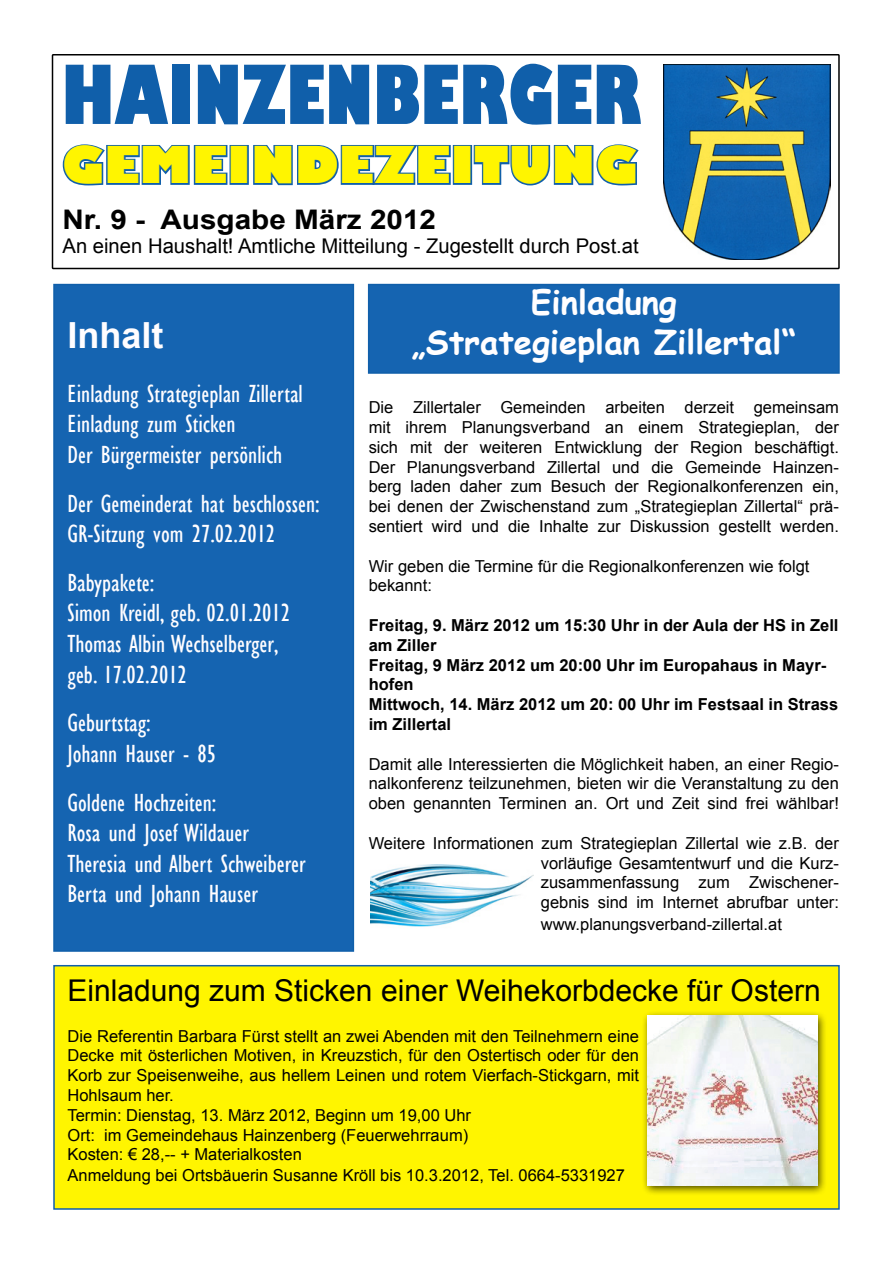
<style>
.page{position:relative;width:893px;height:1263px;background:#fff}
.page>*{position:absolute;margin:0;border:0;box-sizing:border-box;transform-origin:0 0}
.t1{font:800 condensed 79.5px "Gill Sans";color:#105faa}
.t2{font:800 49.5px "Gill Sans";color:#fff500}
.t3{font:700 36px "Arial";color:#fffdff}
.t4{font:700 33px/39.6px "Comic Sans MS";color:#fffeff;text-align:center}
.t5{font:30px "Arial";color:#000}
.t6{font:700 27px "Arial";color:#000;scale:1.1 1}
.t7{font:condensed 25.5px/30.6px "Gill Sans";color:#fffdff}
.t8{font:20.25px "Arial";color:#000}
.t9{font:16.5px/19.8px "Arial";color:#000;text-align:justify}
.t10{font:700 16.5px/19.8px "Arial";color:#000}
</style>
<div class="page">
<div style="left:54px;top:966px;width:785px;height:243px;background:#fff500"></div>
<div style="left:53px;top:965px;width:787px;height:245px;border:2px solid #105faa"></div>
<svg style="left:62px;top:144px;width:166px;height:42px"></svg>
<div style="left:230px;top:145px;width:19px;height:40px;border:3px solid #105faa"></div>
<svg style="left:253px;top:145px;width:198px;height:41px"></svg>
<div style="left:453px;top:145px;width:19px;height:40px;border:3px solid #105faa"></div>
<svg style="left:472px;top:144px;width:167px;height:42px"></svg>
<div style="left:52px;top:54px;width:788px;height:215px;border:2px solid #000"></div>
<img style="left:664px;top:64px;width:166px;height:195px">
<div style="left:54px;top:285px;width:299px;height:666px;background:#1564b1"></div>
<div style="left:53px;top:284px;width:301px;height:668px;border:2px solid #105faa"></div>
<div style="left:369px;top:285px;width:470px;height:88px;background:#1564b1"></div>
<div style="left:368px;top:284px;width:472px;height:90px;border:2px solid #105faa"></div>
<div style="left:641px;top:1010px;width:187px;height:186px;background:#000;opacity:.75"></div>
<img style="left:648px;top:1016px;width:169px;height:170px">
<img style="left:371px;top:864px;width:162px;height:63px">
<h1 class="t1" style="left:62px;top:45px;width:581px">HAINZENBERGER</h1>
<h2 class="t2" style="left:62px;top:134px;width:577px">GEMEINDEZEITUNG</h2>
<h3 class="t6" style="left:63px;top:202px;width:341px">Nr. 9 - Ausgabe März 2012</h3>
<p class="t8" style="left:63px;top:233px;width:578px">An einen Haushalt! Amtliche Mitteilung - Zugestellt durch Post.at</p>
<h3 class="t3" style="left:68px;top:311px;width:98px">Inhalt</h3>
<h3 class="t7" style="left:68px;top:378px;width:237px">Einladung Strategieplan Zillertal<br>Einladung zum Sticken<br>Der Bürgermeister persönlich</h3>
<h3 class="t7" style="left:68px;top:488px;width:254px">Der Gemeinderat hat beschlossen:<br>GR-Sitzung vom 27.02.2012</h3>
<h3 class="t7" style="left:68px;top:567px;width:224px">Babypakete:<br>Simon Kreidl, geb. 02.01.2012<br>Thomas Albin Wechselberger, geb. 17.02.2012</h3>
<h3 class="t7" style="left:68px;top:708px;width:150px">Geburtstag:<br>Johann Hauser - 85</h3>
<h3 class="t7" style="left:68px;top:787px;width:240px">Goldene Hochzeiten:<br>Rosa und Josef Wildauer<br>Theresia und Albert Schweiberer<br>Berta und Johann Hauser</h3>
<h3 class="t4" style="left:412px;top:281px;width:386px">Einladung<br>„Strategieplan Zillertal“</h3>
<p class="t9" style="left:369px;top:398px;width:472px">Die Zillertaler Gemeinden arbeiten derzeit gemeinsam mit ihrem Planungsverband an einem Strategieplan, der sich mit der weiteren Entwicklung der Region beschäftigt.<br>Der Planungsverband Zillertal und die Gemeinde Hainzen&shy;berg laden daher zum Besuch der Regionalkonferenzen ein, bei denen der Zwischenstand zum „Strategieplan Zillertal“ prä&shy;sentiert wird und die Inhalte zur Diskussion gestellt werden.</p>
<p class="t9" style="left:369px;top:556px;width:442px">Wir geben die Termine für die Regionalkonferenzen wie folgt bekannt:</p>
<p class="t10" style="left:369px;top:616px;width:471px">Freitag, 9. März 2012 um 15:30 Uhr in der Aula der HS in Zell am Ziller<br>Freitag, 9 März 2012 um 20:00 Uhr im Europahaus in Mayr&shy;hofen<br>Mittwoch, 14. März 2012 um 20: 00 Uhr im Festsaal in Strass im Zillertal</p>
<p class="t9" style="left:369px;top:754px;width:472px">Damit alle Interessierten die Möglichkeit haben, an einer Regio&shy;nalkonferenz teilzunehmen, bieten wir die Veranstaltung zu den oben genannten Terminen an. Ort und Zeit sind frei wählbar!</p>
<p class="t9" style="left:541px;top:833px;width:300px;text-indent:-172px">Weitere Informationen zum Strategieplan Zillertal wie z.B. der vorläufige Gesamtentwurf und die Kurz&shy;zusammenfassung zum Zwischener&shy;gebnis sind im Internet abrufbar unter:</p>
<p class="t9" style="left:541px;top:914px;width:243px">www.planungsverband-zillertal.at</p>
<h3 class="t5" style="left:68px;top:971px;width:755px">Einladung zum Sticken einer Weihekorbdecke für Ostern</h3>
<p class="t9" style="left:68px;top:1026px;width:573px;text-align:left">Die Referentin Barbara Fürst stellt an zwei Abenden mit den Teilnehmern eine Decke mit österlichen Motiven, in Kreuzstich, für den Ostertisch oder für den Korb zur Speisenweihe, aus hellem Leinen und rotem Vierfach-Stickgarn, mit Hohlsaum her.<br>Termin: Dienstag, 13. März 2012, Beginn um 19,00 Uhr<br>Ort: im Gemeindehaus Hainzenberg (Feuerwehrraum)<br>Kosten: € 28,-- + Materialkosten<br>Anmeldung bei Ortsbäuerin Susanne Kröll bis 10.3.2012, Tel. 0664-5331927</p>
</div>
